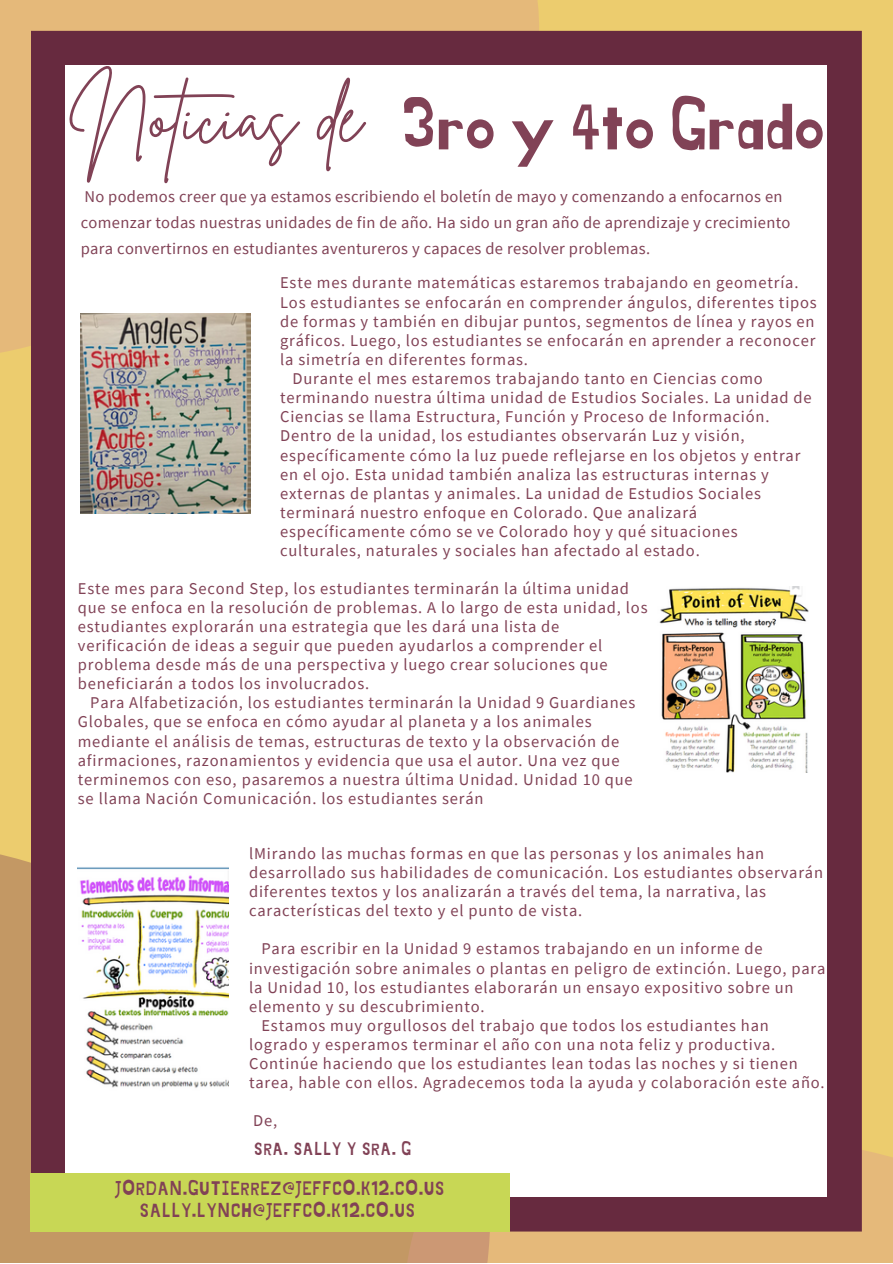
<style>
.page{position:relative;width:893px;height:1264px;background:#fff}
.page>*{position:absolute;margin:0;border:0;box-sizing:border-box;transform-origin:0 0}
.t1{font:69.15px "Jingleberry";color:#814256}
.t2{font:19.5px/22.5px "Jingleberry";letter-spacing:.05em;color:#814256;text-align:center}
.t3{font:18px "Jingleberry";letter-spacing:.05em;color:#814256}
.t4{font:16.5px/19px "Source Sans Pro";letter-spacing:.05em;color:#814256}
.t5{font:16.5px/25.8px "Source Sans Pro";letter-spacing:.02em;color:#814256}
</style>
<div class="page">
<div style="left:0;top:0;width:892px;height:1262px;background:#eccc6e"></div>
<div style="left:0;top:854px;width:327px;height:408px;background:#c39864"></div>
<svg style="left:0;top:0;width:608px;height:353px;background:#e5ba78"></svg>
<svg style="left:327px;top:1009px;width:565px;height:253px;fill:#e5b97a"></svg>
<div style="left:31px;top:31px;width:830px;height:1200px;background:#672a3f"></div>
<div style="left:66px;top:66px;width:760px;height:1130px;background:#fff"></div>
<div style="left:31px;top:1173px;width:479px;height:58px;background:#c8d755"></div>
<img style="left:81px;top:313px;width:169px;height:200px">
<img style="left:659px;top:586px;width:149px;height:186px">
<img style="left:78px;top:867px;width:150px;height:221px">
<h1 class="t1" style="left:70px;top:94px;width:755px"><sup>Noticias</sup> <sup>de</sup> 3ro y 4to Grado</h1>
<p class="t5" style="left:81px;top:183px;width:711px">No podemos creer que ya estamos escribiendo el boletín de mayo y comenzando a enfocarnos en comenzar todas nuestras unidades de fin de año. Ha sido un gran año de aprendizaje y crecimiento para convertirnos en estudiantes aventureros y capaces de resolver problemas.</p>
<p class="t4" style="left:280px;top:273px;width:520px">Este mes durante matemáticas estaremos trabajando en geometría.</p>
<p class="t4" style="left:280px;top:292px;width:538px">Los estudiantes se enfocarán en comprender ángulos, diferentes tipos</p>
<p class="t4" style="left:280px;top:311px;width:536px">de formas y también en dibujar puntos, segmentos de línea y rayos en</p>
<p class="t4" style="left:280px;top:330px;width:536px">gráficos. Luego, los estudiantes se enfocarán en aprender a reconocer</p>
<p class="t4" style="left:280px;top:349px;width:249px">la simetría en diferentes formas.</p>
<p class="t4" style="left:292px;top:368px;width:472px">Durante el mes estaremos trabajando tanto en Ciencias como</p>
<p class="t4" style="left:280px;top:388px;width:533px">terminando nuestra última unidad de Estudios Sociales. La unidad de</p>
<p class="t4" style="left:280px;top:407px;width:491px">Ciencias se llama Estructura, Función y Proceso de Información.</p>
<p class="t4" style="left:280px;top:426px;width:466px">Dentro de la unidad, los estudiantes observarán Luz y visión,</p>
<p class="t4" style="left:280px;top:445px;width:521px">específicamente cómo la luz puede reflejarse en los objetos y entrar</p>
<p class="t4" style="left:280px;top:464px;width:490px">en el ojo. Esta unidad también analiza las estructuras internas y</p>
<p class="t4" style="left:280px;top:483px;width:482px">externas de plantas y animales. La unidad de Estudios Sociales</p>
<p class="t4" style="left:280px;top:502px;width:418px">terminará nuestro enfoque en Colorado. Que analizará</p>
<p class="t4" style="left:280px;top:521px;width:459px">específicamente cómo se ve Colorado hoy y qué situaciones</p>
<p class="t4" style="left:280px;top:540px;width:421px">culturales, naturales y sociales han afectado al estado.</p>
<p class="t4" style="left:78px;top:578px;width:571px">Este mes para Second Step, los estudiantes terminarán la última unidad que se enfoca en la resolución de problemas. A lo largo de esta unidad, los estudiantes explorarán una estrategia que les dará una lista de verificación de ideas a seguir que pueden ayudarlos a comprender el problema desde más de una perspectiva y luego crear soluciones que beneficiarán a todos los involucrados.</p>
<p class="t4" style="left:78px;top:693px;width:559px;text-indent:12px">Para Alfabetización, los estudiantes terminarán la Unidad 9 Guardianes Globales, que se enfoca en cómo ayudar al planeta y a los animales mediante el análisis de temas, estructuras de texto y la observación de afirmaciones, razonamientos y evidencia que usa el autor. Una vez que terminemos con eso, pasaremos a nuestra última Unidad. Unidad 10 que se llama Nación Comunicación. los estudiantes serán</p>
<p class="t4" style="left:249px;top:843px;width:575px">lMirando las muchas formas en que las personas y los animales han desarrollado sus habilidades de comunicación. Los estudiantes observarán diferentes textos y los analizarán a través del tema, la narrativa, las características del texto y el punto de vista.</p>
<p class="t4" style="left:261px;top:939px;width:502px">Para escribir en la Unidad 9 estamos trabajando en un informe de</p>
<p class="t4" style="left:249px;top:958px;width:578px">investigación sobre animales o plantas en peligro de extinción. Luego, para</p>
<p class="t4" style="left:249px;top:977px;width:546px">la Unidad 10, los estudiantes elaborarán un ensayo expositivo sobre un</p>
<p class="t4" style="left:249px;top:996px;width:237px">elemento y su descubrimiento.</p>
<p class="t4" style="left:261px;top:1015px;width:509px">Estamos muy orgullosos del trabajo que todos los estudiantes han</p>
<p class="t4" style="left:249px;top:1034px;width:528px">logrado y esperamos terminar el año con una nota feliz y productiva.</p>
<p class="t4" style="left:249px;top:1053px;width:550px">Continúe haciendo que los estudiantes lean todas las noches y si tienen</p>
<p class="t4" style="left:249px;top:1072px;width:577px">tarea, hable con ellos. Agradecemos toda la ayuda y colaboración este año.</p>
<p class="t4" style="left:253px;top:1111px;width:26px">De,</p>
<p class="t3" style="left:254px;top:1140px;width:158px">SRA. SALLY Y SRA. G</p>
<p class="t2" style="left:116px;top:1177px;width:330px">JORDAN.GUTIERREZ@JEFFCO.K12.CO.US<br>SALLY.LYNCH@JEFFCO.K12.CO.US</p>
</div>
